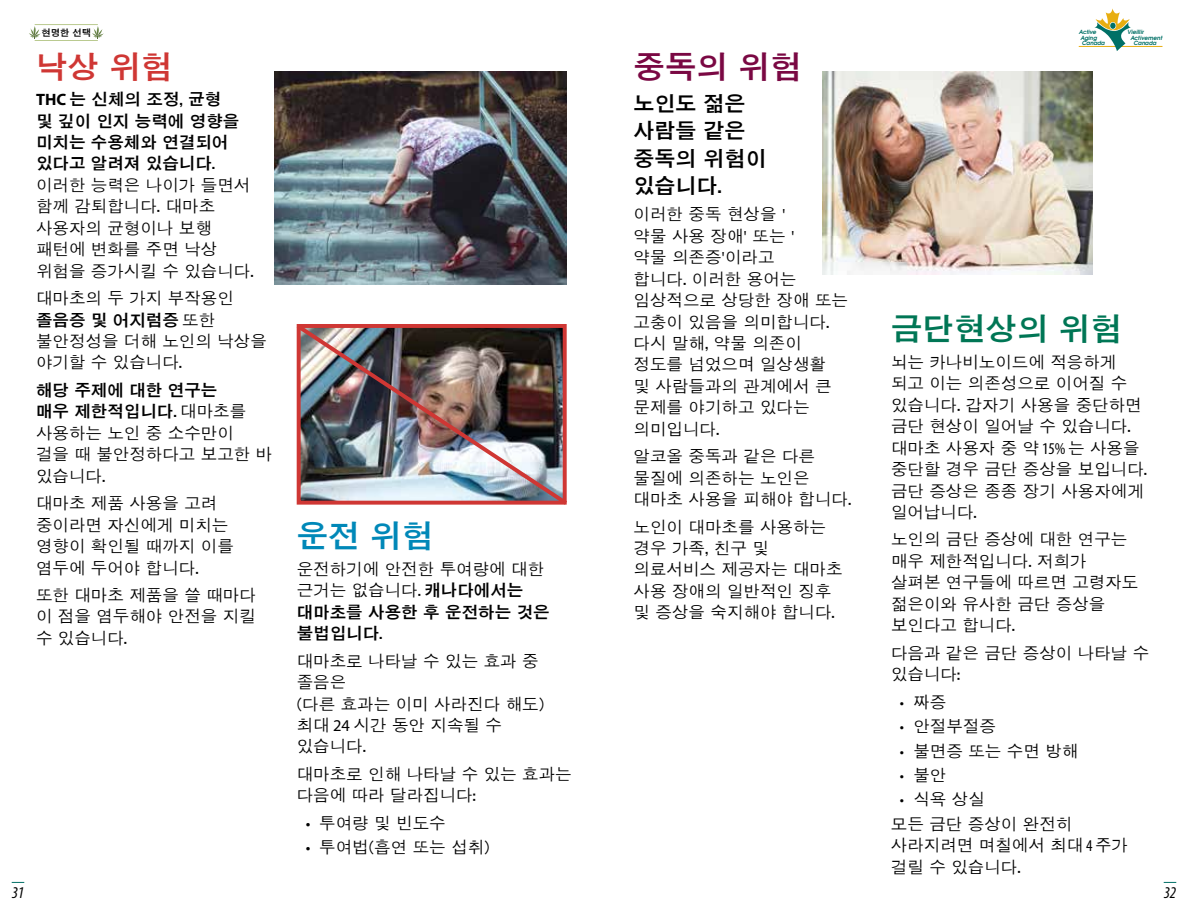
<style>
.page{position:relative;width:1188px;height:918px;background:#fff}
.page>*{position:absolute;margin:0;border:0;box-sizing:border-box;transform-origin:0 0}
.t1{font:31.5px "DFK Gothic Std W7";color:#007655}
.t2{font:31.5px "DFK Gothic Std W7";color:#7a0843}
.t3{font:31.5px "DFK Gothic Std W7";color:#cf3734}
.t4{font:31.5px "DFK Gothic Std W7";color:#0088b8}
.t5{font:21px/27.3px "DFK Gothic Std W7";color:#000}
.t6{font:16.5px/21.5px "DFK Gothic Std W5";color:#000}
.t7{font:16.5px/21.5px "DFK Gothic Std W7";color:#000}
.t8{font:italic condensed 16.5px "Myriad Pro";color:#000}
.t9{font:9.3px "DFK Gothic Std W7";color:#000}
.t10{font:italic 600 5.7px/5.7px "Avant Garde";color:#007066}
.s1{font-family:"Myriad Pro";font-weight:700}
.s2{font-family:"DFK Gothic Std W5"}
.s3{font-family:"DFK Gothic Std W7"}
.s4{font-family:"Myriad Pro"}
.s5{font-family:"Myriad Pro";font-stretch:condensed}
</style>
<div class="page">
<svg style="left:12px;top:882px;width:12px;height:1px"></svg>
<svg style="left:1164px;top:882px;width:12px;height:1px"></svg>
<hr style="left:1079px;top:46px;width:83px;height:1px;background:#e8ae10">
<svg style="left:1094px;top:8px;width:37px;height:43px"></svg>
<svg style="left:29px;top:26px;width:12px;height:13px"></svg>
<svg style="left:92px;top:26px;width:12px;height:13px"></svg>
<hr style="left:35px;top:40px;width:63px;height:1px;background:#baca90">
<hr style="left:35px;top:24px;width:63px;height:1px;background:#baca90">
<img style="left:296px;top:324px;width:271px;height:181px">
<img style="left:275px;top:72px;width:292px;height:212px">
<img style="left:823px;top:72px;width:270px;height:203px">
<p class="t9" style="left:42px;top:27px;width:51px">현명한 선택</p>
<h1 class="t3" style="left:36px;top:49px;width:138px">낙상 위험</h1>
<p class="t7" style="left:36px;top:88px;width:205px"><span class="s1">THC</span> 는 신체의 조정, 균형 및 깊이 인지 능력에 영향을 미치는 수용체와 연결되어 있다고 알려져 있습니다.</p>
<p class="t6" style="left:36px;top:174px;width:219px">이러한 능력은 나이가 들면서 함께 감퇴합니다. 대마초 사용자의 균형이나 보행 패턴에 변화를 주면 낙상 위험을 증가시킬 수 있습니다.</p>
<p class="t6" style="left:36px;top:287px;width:199px">대마초의 두 가지 부작용인</p>
<p class="t7" style="left:36px;top:309px;width:181px">졸음증 및 어지럼증 <span class="s2">또한</span></p>
<p class="t6" style="left:36px;top:330px;width:232px">불안정성을 더해 노인의 낙상을 야기할 수 있습니다.</p>
<p class="t7" style="left:36px;top:379px;width:212px">해당 주제에 대한 연구는 매우 제한적입니다. <span class="s2">대마초를</span></p>
<p class="t6" style="left:36px;top:422px;width:238px">사용하는 노인 중 소수만이<br>걸을 때 불안정하다고 보고한 바 있습니다.</p>
<p class="t6" style="left:36px;top:492px;width:199px">대마초 제품 사용을 고려 중이라면 자신에게 미치는 영향이 확인될 때까지 이를 염두에 두어야 합니다.</p>
<p class="t6" style="left:36px;top:584px;width:221px;text-align:justify">또한 대마초 제품을 쓸 때마다 이 점을 염두해야 안전을 지킬 수 있습니다.</p>
<h1 class="t4" style="left:297px;top:519px;width:138px">운전 위험</h1>
<p class="t6" style="left:297px;top:558px;width:249px">운전하기에 안전한 투여량에 대한 근거는 없습니다. <span class="s3">캐나다에서는</span></p>
<p class="t7" style="left:297px;top:601px;width:254px">대마초를 사용한 후 운전하는 것은 불법입니다.</p>
<p class="t6" style="left:297px;top:650px;width:249px">대마초로 나타날 수 있는 효과 중 졸음은<br>(다른 효과는 이미 사라진다 해도) 최대 <span class="s4">24</span> 시간 동안 지속될 수 있습니다.</p>
<p class="t6" style="left:297px;top:763px;width:276px">대마초로 인해 나타날 수 있는 효과는 다음에 따라 달라집니다:</p>
<p class="t6" style="left:306px;top:812px;width:141px"><span class="s4">•</span> 투여량 및 빈도수</p>
<p class="t6" style="left:306px;top:836px;width:185px"><span class="s4">•</span> 투여법(흡연 또는 섭취)</p>
<h1 class="t2" style="left:634px;top:49px;width:169px">중독의 위험</h1>
<p class="t5" style="left:634px;top:89px;width:134px">노인도 젊은 사람들 같은 중독의 위험이 있습니다.</p>
<p class="t6" style="left:634px;top:203px;width:216px">이러한 중독 현상을 '<br>약물 사용 장애' 또는 '<br>약물 의존증'이라고<br>합니다. 이러한 용어는 임상적으로 상당한 장애 또는 고충이 있음을 의미합니다. 다시 말해, 약물 의존이 정도를 넘었으며 일상생활<br>및 사람들과의 관계에서 큰 문제를 야기하고 있다는 의미입니다.</p>
<p class="t6" style="left:634px;top:445px;width:219px">알코올 중독과 같은 다른 물질에 의존하는 노인은 대마초 사용을 피해야 합니다.</p>
<p class="t6" style="left:634px;top:516px;width:210px">노인이 대마초를 사용하는 경우 가족, 친구 및 의료서비스 제공자는 대마초 사용 장애의 일반적인 징후 및 증상을 숙지해야 합니다.</p>
<p class="t10" style="left:1079px;top:29px;width:27px">Active<br>Aging<br>Canada</p>
<p class="t10" style="left:1127px;top:29px;width:18px">Vieillir</p>
<p class="t10" style="left:1130px;top:35px;width:33px">Activement</p>
<p class="t10" style="left:1134px;top:40px;width:24px">Canada</p>
<h1 class="t1" style="left:891px;top:312px;width:232px">금단현상의 위험</h1>
<p class="t6" style="left:891px;top:351px;width:258px">뇌는 카나비노이드에 적응하게 되고 이는 의존성으로 이어질 수 있습니다. 갑자기 사용을 중단하면 금단 현상이 일어날 수 있습니다. 대마초 사용자 중 약 <span class="s5">15%</span> 는 사용을 중단할 경우 금단 증상을 보입니다. 금단 증상은 종종 장기 사용자에게 일어납니다.</p>
<p class="t6" style="left:891px;top:529px;width:249px">노인의 금단 증상에 대한 연구는 매우 제한적입니다. 저희가 살펴본 연구들에 따르면 고령자도 젊은이와 유사한 금단 증상을 보인다고 합니다.</p>
<p class="t6" style="left:891px;top:642px;width:260px">다음과 같은 금단 증상이 나타날 수 있습니다:</p>
<p class="t6" style="left:900px;top:691px;width:48px"><span class="s5">•</span> 짜증</p>
<p class="t6" style="left:900px;top:715px;width:97px"><span class="s5">•</span> 안절부절증</p>
<p class="t6" style="left:900px;top:740px;width:180px"><span class="s5">•</span> 불면증 또는 수면 방해</p>
<p class="t6" style="left:900px;top:764px;width:48px"><span class="s5">•</span> 불안</p>
<p class="t6" style="left:891px;top:787px;width:183px;line-height:24.5px;text-indent:9px"><span class="s5">•</span> 식욕 상실<br>모든 금단 증상이 완전히</p>
<p class="t6" style="left:891px;top:834px;width:239px">사라지려면 며칠에서 최대 <span class="s5">4</span> 주가 걸릴 수 있습니다.</p>
<p class="t8" style="left:12px;top:883px;width:14px">31</p>
<p class="t8" style="left:1164px;top:883px;width:14px">32</p>
</div>
